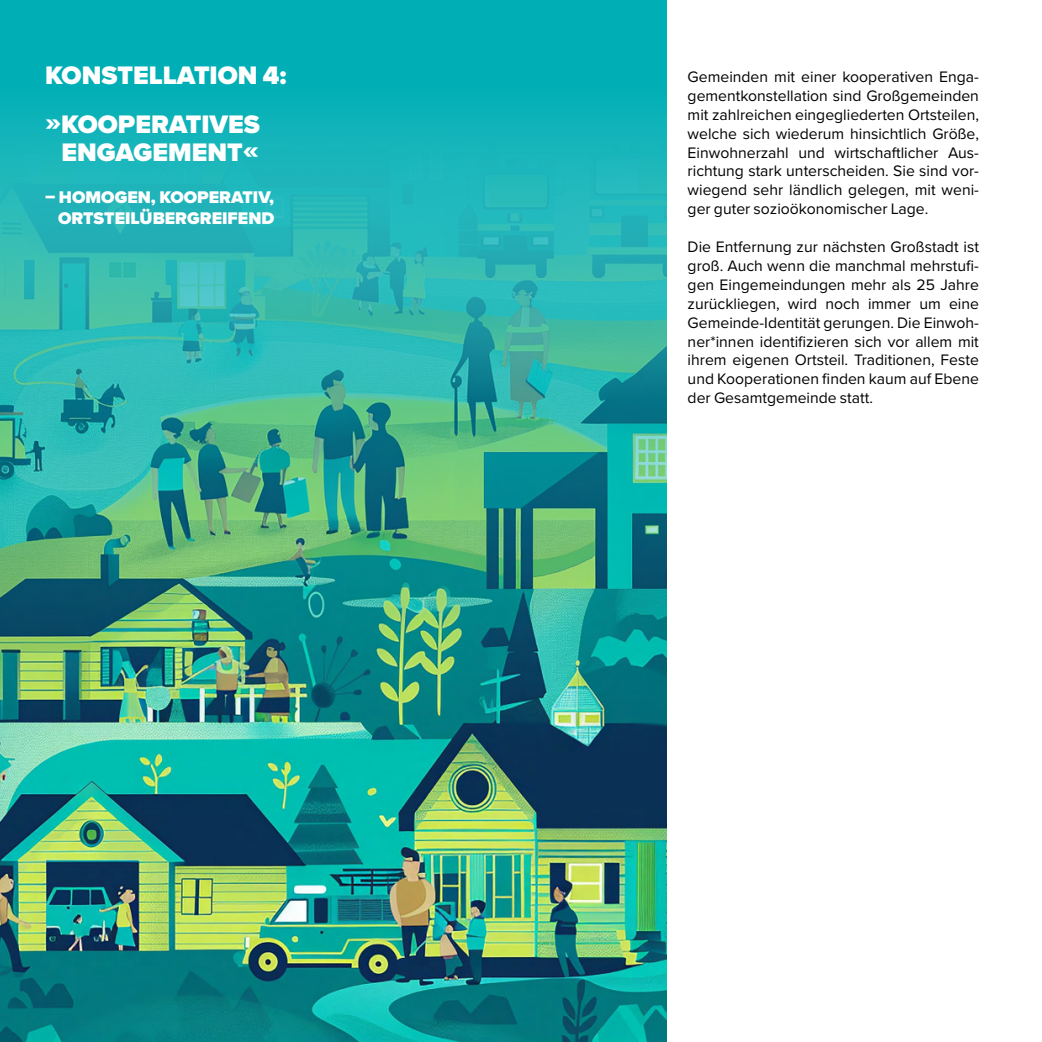
<style>
.page{position:relative;width:1042px;height:1042px;background:#fff}
.page>*{position:absolute;margin:0;border:0;box-sizing:border-box;transform-origin:0 0}
.t1{font:900 26.25px/49px "Proxima Nova";color:#fff}
.t2{font:900 17.5px/21px "Proxima Nova";color:#fff;text-align:right}
.t3{font:15.75px/18.9px "Proxima Nova";color:#000;text-align:justify}
</style>
<div class="page">
<img style="left:0;top:838px;width:666px;height:204px">
<img style="left:0;top:0;width:666px;height:838px">
<h1 class="t1" style="left:45px;top:50px;width:243px">KONSTELLATION 4: »KOOPERATIVES</h1>
<h1 class="t1" style="left:61px;top:127px;width:199px">ENGAGEMENT«</h1>
<p class="t2" style="left:45px;top:186px;width:231px">– HOMOGEN, KOOPERATIV,<br>ORTSTEILÜBERGREIFEND</p>
<p class="t3" style="left:687px;top:67px;width:293px">Gemeinden mit einer kooperativen Enga&shy;gementkonstellation sind Großgemeinden mit zahlreichen eingegliederten Ortsteilen, welche sich wiederum hinsichtlich Größe, Einwohnerzahl und wirtschaftlicher Aus&shy;richtung stark unterscheiden. Sie sind vor&shy;wiegend sehr ländlich gelegen, mit weni&shy;ger guter sozioökonomischer Lage.</p>
<p class="t3" style="left:687px;top:237px;width:293px">Die Entfernung zur nächsten Großstadt ist groß. Auch wenn die manchmal mehrstufi&shy;gen Eingemeindungen mehr als 25 Jahre zurückliegen, wird noch immer um eine Gemeinde-Identität gerungen. Die Einwoh&shy;ner*innen identifizieren sich vor allem mit ihrem eigenen Ortsteil. Traditionen, Feste und Kooperationen finden kaum auf Ebene der Gesamtgemeinde statt.</p>
</div>
